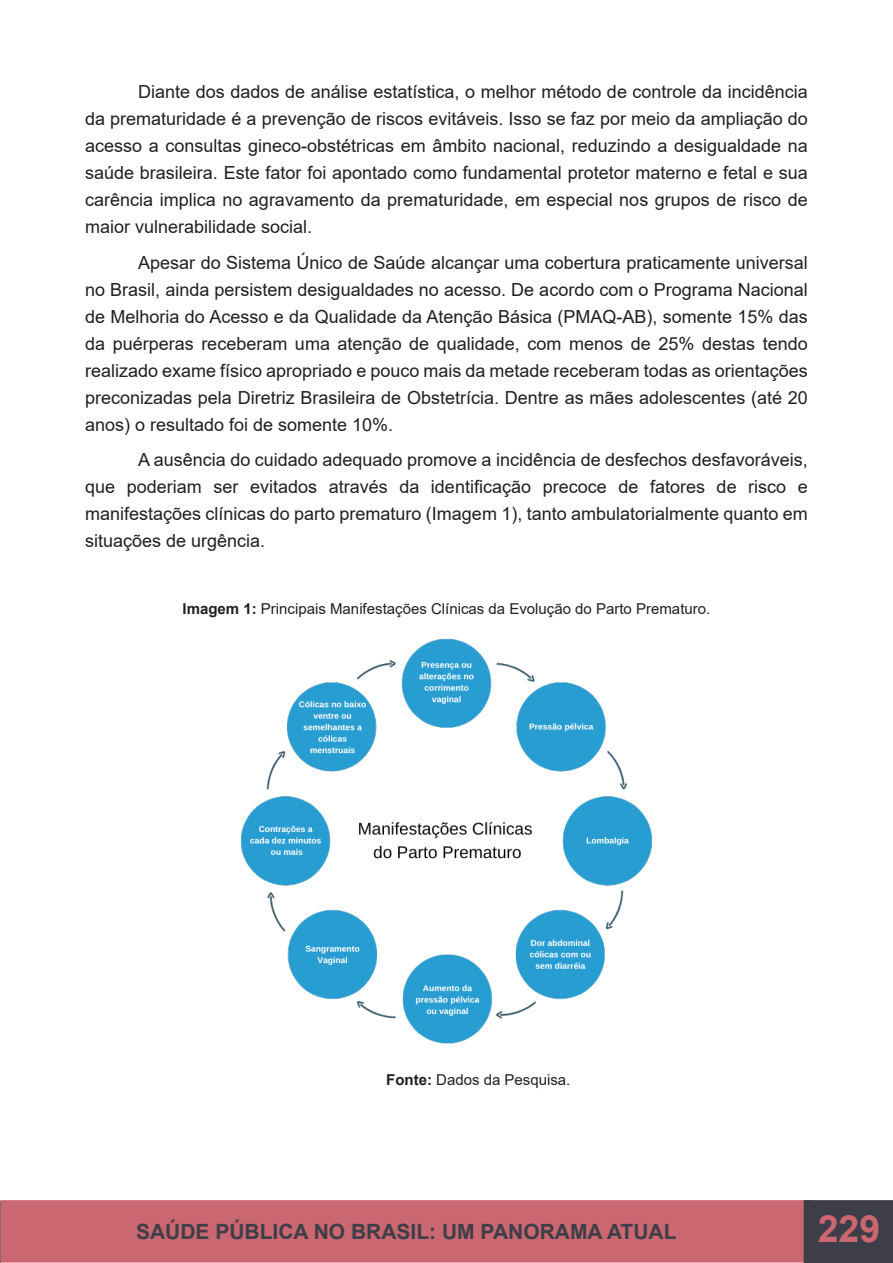
<style>
.page{position:relative;width:893px;height:1263px;background:#fff}
.page>*{position:absolute;margin:0;border:0;box-sizing:border-box;transform-origin:0 0}
.t1{font:700 37.5px "Arial";color:#ca6770}
.t2{font:700 21px "Arial";color:#3e3e49}
.t3{font:18px/27px "Arial";color:#231f20;text-align:justify}
.t4{font:15px "Arial";color:#231f20}
.s1{font-weight:700}
</style>
<div class="page">
<svg style="left:0;top:1200px;width:1px;height:63px"></svg>
<div style="left:2px;top:1201px;width:809px;height:61px;background:#ca6770"></div>
<div style="left:1px;top:1200px;width:811px;height:62px;border:2px solid #ca6770"></div>
<div style="left:804px;top:1200px;width:89px;height:63px;background:#3e3e49"></div>
<div style="left:813px;top:1214px;width:72px;height:48px;background:#3e3e49"></div>
<img style="left:241px;top:638px;width:411px;height:406px">
<p class="t3" style="left:85px;top:78px;width:724px;text-indent:53px">Diante dos dados de análise estatística, o melhor método de controle da incidência da prematuridade é a prevenção de riscos evitáveis. Isso se faz por meio da ampliação do acesso a consultas gineco-obstétricas em âmbito nacional, reduzindo a desigualdade na saúde brasileira. Este fator foi apontado como fundamental protetor materno e fetal e sua carência implica no agravamento da prematuridade, em especial nos grupos de risco de maior vulnerabilidade social.</p>
<p class="t3" style="left:85px;top:249px;width:724px;text-indent:53px">Apesar do Sistema Único de Saúde alcançar uma cobertura praticamente universal no Brasil, ainda persistem desigualdades no acesso. De acordo com o Programa Nacional de Melhoria do Acesso e da Qualidade da Atenção Básica (PMAQ-AB), somente 15% das da puérperas receberam uma atenção de qualidade, com menos de 25% destas tendo realizado exame físico apropriado e pouco mais da metade receberam todas as orientações preconizadas pela Diretriz Brasileira de Obstetrícia. Dentre as mães adolescentes (até 20 anos) o resultado foi de somente 10%.</p>
<p class="t3" style="left:85px;top:446px;width:724px;text-indent:53px">A ausência do cuidado adequado promove a incidência de desfechos desfavoráveis, que poderiam ser evitados através da identificação precoce de fatores de risco e manifestações clínicas do parto prematuro (Imagem 1), tanto ambulatorialmente quanto em situações de urgência.</p>
<p class="t4" style="left:183px;top:598px;width:529px"><span class="s1">Imagem 1:</span> Principais Manifestações Clínicas da Evolução do Parto Prematuro.</p>
<p class="t4" style="left:386px;top:1070px;width:186px"><span class="s1">Fonte:</span> Dados da Pesquisa.</p>
<p class="t2" style="left:136px;top:1217px;width:542px">SAÚDE PÚBLICA NO BRASIL: UM PANORAMA ATUAL</p>
<h1 class="t1" style="left:818px;top:1202px;width:64px">229</h1>
</div>
